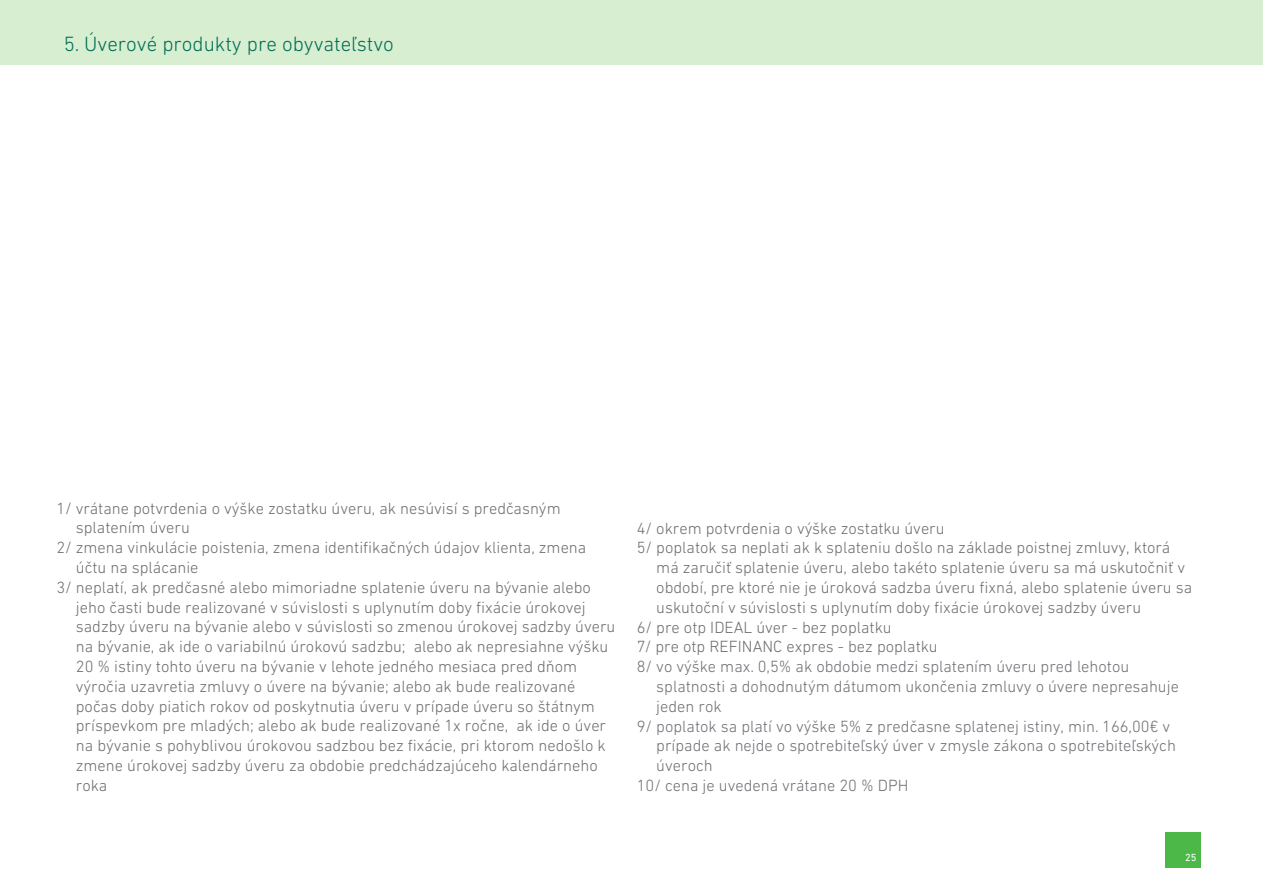
<style>
.page{position:relative;width:1263px;height:893px;background:#fff}
.page>*{position:absolute;margin:0;border:0;box-sizing:border-box;transform-origin:0 0}
.t1{font:300 21px "DIN Next W1 G";color:#006e53}
.t2{font:300 16.5px "DIN Next W1 G";color:#6c6d70}
.t3{font:300 16.5px "DIN Next W1 G";color:#6e6f75}
.t4{font:10.5px "DIN Next W1 G";color:#fff}
</style>
<div class="page">
<div style="left:1165px;top:832px;width:36px;height:36px;background:#4cb848"></div>
<div style="left:0;top:0;width:1263px;height:64px;background:#d7eed1"></div>
<p class="t1" style="left:64px;top:32px;width:332px">5. Úverové produkty pre obyvateľstvo</p>
<p class="t2" style="left:56px;top:499px;width:506px">1/ vrátane potvrdenia o výške zostatku úveru, ak nesúvisí s predčasným</p>
<p class="t2" style="left:76px;top:518px;width:116px">splatením úveru</p>
<p class="t2" style="left:56px;top:538px;width:531px">2/ zmena vinkulácie poistenia, zmena identifikačných údajov klienta, zmena</p>
<p class="t2" style="left:76px;top:558px;width:124px">účtu na splácanie</p>
<p class="t2" style="left:56px;top:578px;width:536px">3/ neplatí, ak predčasné alebo mimoriadne splatenie úveru na bývanie alebo</p>
<p class="t2" style="left:76px;top:598px;width:511px">jeho časti bude realizované v súvislosti s uplynutím doby fixácie úrokovej</p>
<p class="t2" style="left:76px;top:617px;width:541px">sadzby úveru na bývanie alebo v súvislosti so zmenou úrokovej sadzby úveru</p>
<p class="t2" style="left:76px;top:637px;width:534px">na bývanie, ak ide o variabilnú úrokovú sadzbu; alebo ak nepresiahne výšku</p>
<p class="t2" style="left:76px;top:657px;width:503px">20 % istiny tohto úveru na bývanie v lehote jedného mesiaca pred dňom</p>
<p class="t2" style="left:76px;top:677px;width:501px">výročia uzavretia zmluvy o úvere na bývanie; alebo ak bude realizované</p>
<p class="t2" style="left:76px;top:697px;width:521px">počas doby piatich rokov od poskytnutia úveru v prípade úveru so štátnym</p>
<p class="t2" style="left:76px;top:716px;width:532px">príspevkom pre mladých; alebo ak bude realizované 1x ročne, ak ide o úver</p>
<p class="t2" style="left:76px;top:736px;width:531px">na bývanie s pohyblivou úrokovou sadzbou bez fixácie, pri ktorom nedošlo k</p>
<p class="t2" style="left:76px;top:756px;width:523px">zmene úrokovej sadzby úveru za obdobie predchádzajúceho kalendárneho</p>
<p class="t2" style="left:76px;top:776px;width:33px">roka</p>
<p class="t2" style="left:637px;top:518px;width:309px">4/ okrem potvrdenia o výške zostatku úveru</p>
<p class="t2" style="left:637px;top:538px;width:535px">5/ poplatok sa neplati ak k splateniu došlo na základe poistnej zmluvy, ktorá</p>
<p class="t2" style="left:656px;top:558px;width:530px">má zaručiť splatenie úveru, alebo takéto splatenie úveru sa má uskutočniť v</p>
<p class="t2" style="left:656px;top:578px;width:537px">období, pre ktoré nie je úroková sadzba úveru fixná, alebo splatenie úveru sa</p>
<p class="t2" style="left:656px;top:598px;width:486px">uskutoční v súvislosti s uplynutím doby fixácie úrokovej sadzby úveru</p>
<p class="t2" style="left:637px;top:617px;width:256px">6/ pre otp IDEAL úver - bez poplatku</p>
<p class="t2" style="left:637px;top:637px;width:302px">7/ pre otp REFINANC expres - bez poplatku</p>
<p class="t3" style="left:637px;top:657px;width:494px">8/ vo výške max. 0,5% ak obdobie medzi splatením úveru pred lehotou</p>
<p class="t3" style="left:656px;top:677px;width:524px">splatnosti a dohodnutým dátumom ukončenia zmluvy o úvere nepresahuje</p>
<p class="t3" style="left:656px;top:697px;width:67px">jeden rok</p>
<p class="t3" style="left:637px;top:716px;width:535px">9/ poplatok sa platí vo výške 5% z predčasne splatenej istiny, min. 166,00€ v</p>
<p class="t3" style="left:656px;top:736px;width:521px">prípade ak nejde o spotrebiteľský úver v zmysle zákona o spotrebiteľských</p>
<p class="t3" style="left:656px;top:756px;width:58px">úveroch</p>
<p class="t3" style="left:637px;top:776px;width:273px">10/ cena je uvedená vrátane 20 % DPH</p>
<p class="t4" style="left:1185px;top:851px;width:13px">25</p>
</div>
